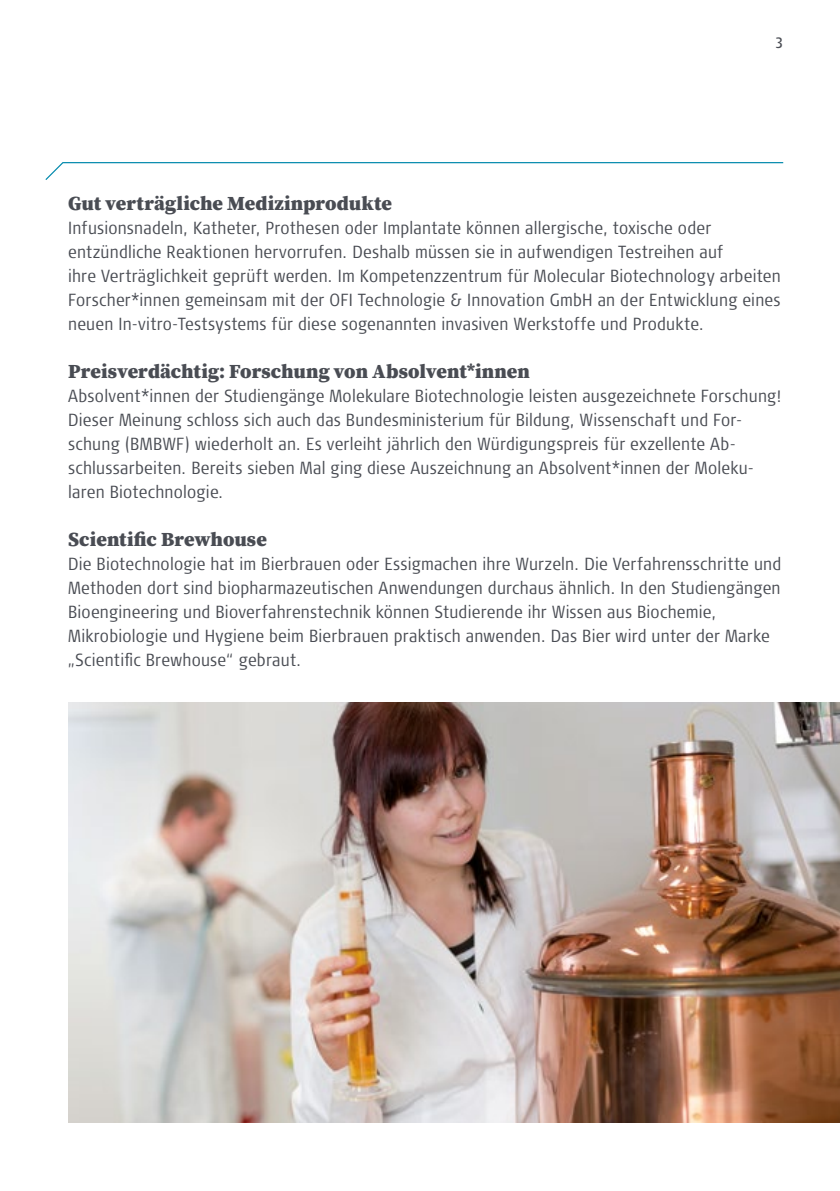
<style>
.page{position:relative;width:840px;height:1191px;background:#fff}
.page>*{position:absolute;margin:0;border:0;box-sizing:border-box;transform-origin:0 0}
.t1{font:900 20px "Source Serif Pro";letter-spacing:.005em;color:#494c53}
.t2{font:300 condensed 17.6px/24px "Signa OT";letter-spacing:.01em;color:#494c53}
.t3{font:condensed 15px "Signa OT";color:#494c53}
</style>
<div class="page">
<svg style="left:45px;top:162px;width:739px;height:18px"></svg>
<img style="left:68px;top:702px;width:771px;height:420px">
<p class="t3" style="left:774px;top:34px;width:10px">3</p>
<p class="t1" style="left:68px;top:192px;width:325px">Gut verträgliche Medizinprodukte</p>
<p class="t2" style="left:68px;top:216px;width:714px">Infusionsnadeln, Katheter, Prothesen oder Implantate können allergische, toxische oder entzündliche Reaktionen hervorrufen. Deshalb müssen sie in aufwendigen Testreihen auf<br>ihre Verträglichkeit geprüft werden. Im Kompetenzzentrum für Molecular Biotechnology arbeiten Forscher*innen gemeinsam mit der OFI Technologie &amp; Innovation GmbH an der Entwicklung eines neuen In-vitro-Testsystems für diese sogenannten invasiven Werkstoffe und Produkte.</p>
<p class="t1" style="left:68px;top:360px;width:463px">Preisverdächtig: Forschung von Absolvent*innen</p>
<p class="t2" style="left:68px;top:384px;width:714px">Absolvent*innen der Studiengänge Molekulare Biotechnologie leisten ausgezeichnete Forschung!<br>Dieser Meinung schloss sich auch das Bundesministerium für Bildung, Wissenschaft und For&shy;schung (BMBWF) wiederholt an. Es verleiht jährlich den Würdigungspreis für exzellente Ab&shy;schlussarbeiten. Bereits sieben Mal ging diese Auszeichnung an Absolvent*innen der Moleku&shy;laren Biotechnologie.</p>
<p class="t1" style="left:68px;top:528px;width:200px">Scientific Brewhouse</p>
<p class="t2" style="left:68px;top:552px;width:714px">Die Biotechnologie hat im Bierbrauen oder Essigmachen ihre Wurzeln. Die Verfahrensschritte und Methoden dort sind biopharmazeutischen Anwendungen durchaus ähnlich. In den Studiengängen Bioengineering und Bioverfahrenstechnik können Studierende ihr Wissen aus Biochemie, Mikrobiologie und Hygiene beim Bierbrauen praktisch anwenden. Das Bier wird unter der Marke „Scientific Brewhouse“ gebraut.</p>
</div>
